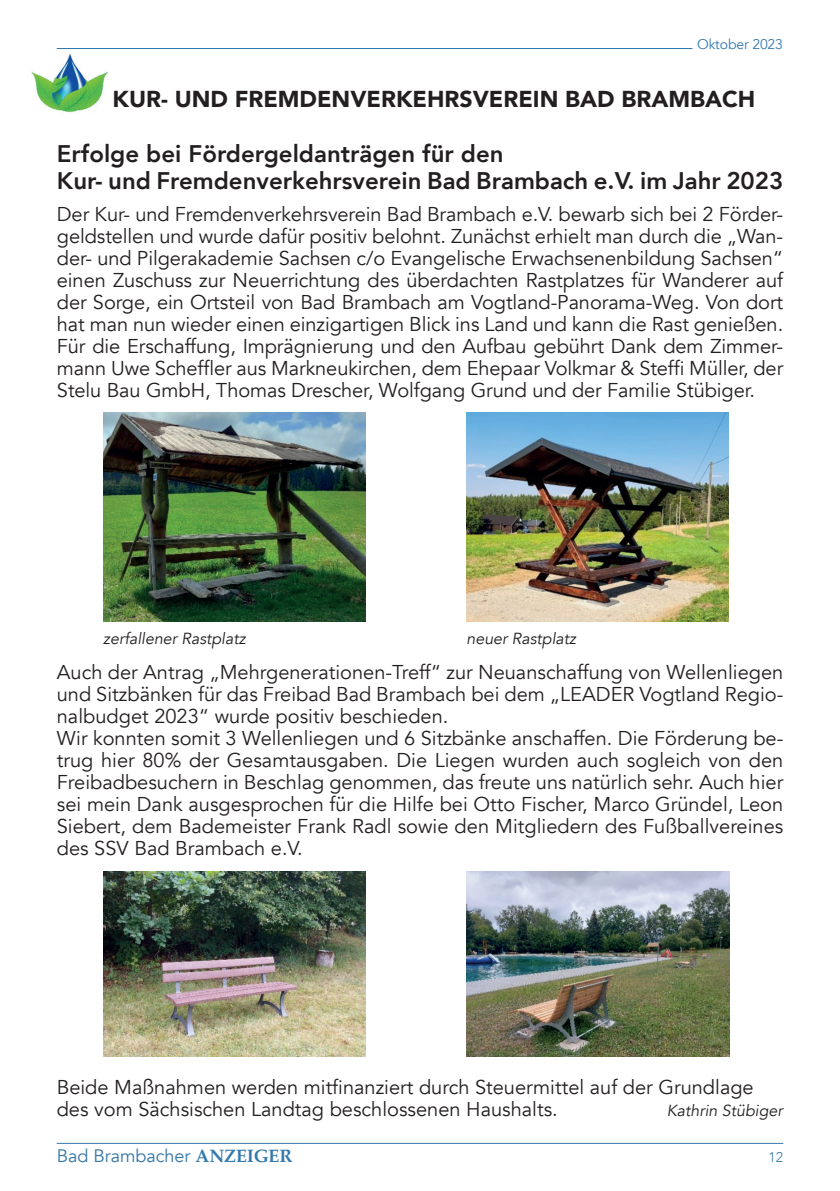
<style>
.page{position:relative;width:840px;height:1191px;background:#fff}
.page>*{position:absolute;margin:0;border:0;box-sizing:border-box;transform-origin:0 0}
.t1{font:800 24px/27px "Avenir";color:#231f20}
.t2{font:900 23px "Avenir";color:#231f20}
.t3{font:20px/22px "Avenir";color:#231f20}
.t4{font:18px "Avenir";color:#3576a9}
.t5{font:italic 16px "Avenir";color:#231f20}
.t6{font:14px "Avenir";letter-spacing:-.01em;color:#3379ad}
.t7{font:300 14px "Avenir";color:#3379ad}
.s1{font-family:"Palatino";font-weight:700;color:#3379ad}
</style>
<div class="page">
<hr style="left:57px;top:1143px;width:725px;height:1px;background:#3379ad">
<hr style="left:57px;top:48px;width:635px;height:1px;background:#3379ad">
<img style="left:31px;top:54px;width:77px;height:59px">
<img style="left:103px;top:412px;width:262px;height:210px">
<img style="left:466px;top:412px;width:262px;height:210px">
<img style="left:103px;top:872px;width:262px;height:184px">
<img style="left:466px;top:872px;width:263px;height:184px">
<p class="t6" style="left:696px;top:36px;width:87px">Oktober 2023</p>
<p class="t2" style="left:112px;top:79px;width:644px">KUR- UND FREMDENVERKEHRSVEREIN BAD BRAMBACH</p>
<p class="t1" style="left:57px;top:140px;width:727px">Erfolge bei Fördergeldanträgen für den<br>Kur- und Fremdenverkehrsverein Bad Brambach e.V. im Jahr 2023</p>
<p class="t3" style="left:57px;top:203px;width:727px;text-align:justify">Der Kur- und Fremdenverkehrsverein Bad Brambach e.V. bewarb sich bei 2 Förder&shy;geldstellen und wurde dafür positiv belohnt. Zunächst erhielt man durch die „Wan&shy;der- und Pilgerakademie Sachsen c/o Evangelische Erwachsenenbildung Sachsen“ einen Zuschuss zur Neuerrichtung des überdachten Rastplatzes für Wanderer auf der Sorge, ein Ortsteil von Bad Brambach am Vogtland-Panorama-Weg. Von dort hat man nun wieder einen einzigartigen Blick ins Land und kann die Rast genießen.<br>Für die Erschaffung, Imprägnierung und den Aufbau gebührt Dank dem Zimmer&shy;mann Uwe Scheffler aus Markneukirchen, dem Ehepaar Volkmar &amp; Steffi Müller, der Stelu Bau GmbH, Thomas Drescher, Wolfgang Grund und der Familie Stübiger.</p>
<p class="t5" style="left:103px;top:628px;width:144px">zerfallener Rastplatz</p>
<p class="t5" style="left:466px;top:628px;width:111px">neuer Rastplatz</p>
<p class="t3" style="left:57px;top:662px;width:727px">Auch der Antrag „Mehrgenerationen-Treff“ zur Neuanschaffung von Wellenliegen und Sitzbänken für das Freibad Bad Brambach bei dem „LEADER Vogtland Regio&shy;nalbudget 2023“ wurde positiv beschieden.<br>Wir konnten somit 3 Wellenliegen und 6 Sitzbänke anschaffen. Die Förderung be&shy;trug hier 80% der Gesamtausgaben. Die Liegen wurden auch sogleich von den Freibadbesuchern in Beschlag genommen, das freute uns natürlich sehr. Auch hier sei mein Dank ausgesprochen für die Hilfe bei Otto Fischer, Marco Gründel, Leon Siebert, dem Bademeister Frank Radl sowie den Mitgliedern des Fußballvereines des SSV Bad Brambach e.V.</p>
<p class="t3" style="left:57px;top:1076px;width:698px">Beide Maßnahmen werden mitfinanziert durch Steuermittel auf der Grundlage des vom Sächsischen Landtag beschlossenen Haushalts.</p>
<p class="t5" style="left:666px;top:1101px;width:117px">Kathrin Stübiger</p>
<p class="t4" style="left:57px;top:1145px;width:237px">Bad Brambacher <span class="s1">ANZEIGER</span></p>
<p class="t7" style="left:768px;top:1149px;width:16px">12</p>
</div>
